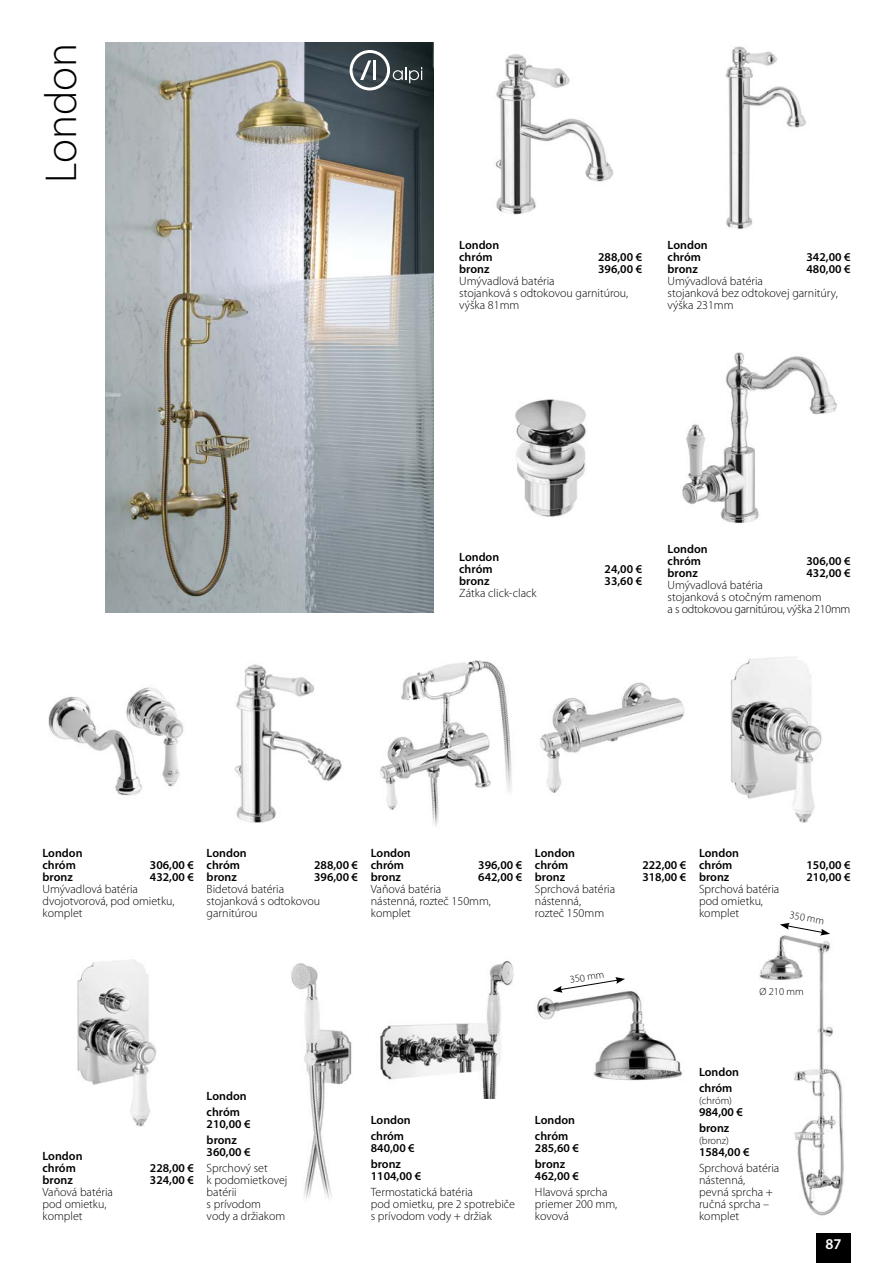
<style>
.page{position:relative;width:893px;height:1263px;background:#fff}
.page>*{position:absolute;margin:0;border:0;box-sizing:border-box;transform-origin:0 0}
.t1{font:300 45px "Myriad Pro";color:#000}
.t2{font:600 15px "Myriad Pro";color:#fff}
.t3{font:300 12px/12px "Myriad Pro";color:#000}
.t4{font:600 12px/12px "Myriad Pro";color:#000}
.t5{font:300 10.5px "Myriad Pro";color:#000}
</style>
<div class="page">
<div style="left:816px;top:1233px;width:34px;height:30px;background:#000"></div>
<img style="left:48px;top:687px;width:136px;height:109px">
<img style="left:234px;top:664px;width:108px;height:159px">
<img style="left:380px;top:660px;width:132px;height:166px">
<img style="left:540px;top:682px;width:144px;height:111px">
<img style="left:730px;top:657px;width:92px;height:166px">
<img style="left:725px;top:46px;width:81px;height:184px">
<img style="left:495px;top:54px;width:119px;height:161px">
<img style="left:515px;top:399px;width:72px;height:118px">
<img style="left:682px;top:352px;width:155px;height:171px">
<img style="left:77px;top:959px;width:80px;height:168px">
<img style="left:380px;top:961px;width:134px;height:137px">
<img style="left:105px;top:43px;width:329px;height:570px">
<svg style="left:350px;top:50px;width:72px;height:40px;background:#586165"></svg>
<img style="left:291px;top:962px;width:61px;height:238px">
<img style="left:537px;top:991px;width:145px;height:90px">
<svg style="left:553px;top:977px;width:72px;height:16px"></svg>
<img style="left:759px;top:935px;width:85px;height:281px">
<svg style="left:780px;top:923px;width:50px;height:12px"></svg>
<h1 class="t1" style="left:34px;top:183px;width:141px;rotate:-90deg">London</h1>
<p class="t4" style="left:459px;top:239px;width:42px">London chróm</p>
<p class="t4" style="left:598px;top:251px;width:45px">288,00 €</p>
<p class="t4" style="left:668px;top:239px;width:42px">London chróm</p>
<p class="t4" style="left:806px;top:251px;width:45px">342,00 €</p>
<p class="t4" style="left:459px;top:263px;width:32px">bronz</p>
<p class="t4" style="left:598px;top:263px;width:45px">396,00 €</p>
<p class="t3" style="left:459px;top:275px;width:171px">Umývadlová batéria<br>stojanková s odtokovou garnitúrou, výška 81mm</p>
<p class="t4" style="left:668px;top:263px;width:32px">bronz</p>
<p class="t4" style="left:806px;top:263px;width:45px">480,00 €</p>
<p class="t3" style="left:668px;top:275px;width:172px">Umývadlová batéria<br>stojanková bez odtokovej garnitúry, výška 231mm</p>
<p class="t4" style="left:459px;top:550px;width:42px">London chróm</p>
<p class="t4" style="left:605px;top:562px;width:39px">24,00 €</p>
<p class="t4" style="left:459px;top:574px;width:32px">bronz</p>
<p class="t4" style="left:605px;top:574px;width:39px">33,60 €</p>
<p class="t3" style="left:459px;top:586px;width:79px">Zátka click-clack</p>
<p class="t4" style="left:668px;top:542px;width:42px">London chróm</p>
<p class="t4" style="left:806px;top:554px;width:45px">306,00 €</p>
<p class="t4" style="left:668px;top:566px;width:32px">bronz</p>
<p class="t4" style="left:806px;top:566px;width:45px">432,00 €</p>
<p class="t3" style="left:668px;top:579px;width:184px">Umývadlová batéria<br>stojanková s otočným ramenom<br>a s odtokovou garnitúrou, výška 210mm</p>
<p class="t4" style="left:43px;top:846px;width:42px">London chróm</p>
<p class="t4" style="left:150px;top:858px;width:45px">306,00 €</p>
<p class="t4" style="left:207px;top:846px;width:42px">London chróm</p>
<p class="t4" style="left:314px;top:858px;width:45px">288,00 €</p>
<p class="t4" style="left:371px;top:846px;width:42px">London chróm</p>
<p class="t4" style="left:478px;top:858px;width:45px">396,00 €</p>
<p class="t4" style="left:535px;top:846px;width:42px">London chróm</p>
<p class="t4" style="left:642px;top:858px;width:45px">222,00 €</p>
<p class="t4" style="left:699px;top:846px;width:42px">London chróm</p>
<p class="t4" style="left:806px;top:858px;width:45px">150,00 €</p>
<p class="t4" style="left:43px;top:870px;width:32px">bronz</p>
<p class="t4" style="left:150px;top:870px;width:45px">432,00 €</p>
<p class="t3" style="left:43px;top:882px;width:134px">Umývadlová batéria dvojotvorová, pod omietku, komplet</p>
<p class="t4" style="left:207px;top:870px;width:32px">bronz</p>
<p class="t4" style="left:314px;top:870px;width:45px">396,00 €</p>
<p class="t3" style="left:207px;top:882px;width:115px">Bidetová batéria stojanková s odtokovou garnitúrou</p>
<p class="t4" style="left:371px;top:870px;width:32px">bronz</p>
<p class="t4" style="left:478px;top:870px;width:45px">642,00 €</p>
<p class="t3" style="left:371px;top:882px;width:122px">Vaňová batéria<br>nástenná, rozteč 150mm, komplet</p>
<p class="t4" style="left:535px;top:870px;width:32px">bronz</p>
<p class="t4" style="left:642px;top:870px;width:45px">318,00 €</p>
<p class="t3" style="left:535px;top:882px;width:82px">Sprchová batéria nástenná,<br>rozteč 150mm</p>
<p class="t4" style="left:699px;top:870px;width:32px">bronz</p>
<p class="t4" style="left:806px;top:870px;width:45px">210,00 €</p>
<p class="t3" style="left:699px;top:882px;width:82px">Sprchová batéria pod omietku, komplet</p>
<p class="t5" style="left:791px;top:908px;width:36px;rotate:10deg">350 mm</p>
<p class="t5" style="left:569px;top:974px;width:36px;rotate:-10deg">350 mm</p>
<p class="t5" style="left:759px;top:985px;width:46px">Ø 210 mm</p>
<p class="t4" style="left:43px;top:1150px;width:42px">London chróm</p>
<p class="t4" style="left:150px;top:1162px;width:45px">228,00 €</p>
<p class="t4" style="left:43px;top:1174px;width:32px">bronz</p>
<p class="t4" style="left:150px;top:1174px;width:45px">324,00 €</p>
<p class="t3" style="left:43px;top:1186px;width:72px">Vaňová batéria pod omietku, komplet</p>
<p class="t4" style="left:207px;top:1087px;width:42px;line-height:16.2px">London chróm</p>
<p class="t4" style="left:207px;top:1115px;width:45px;line-height:16.2px">210,00 € bronz</p>
<p class="t4" style="left:207px;top:1146px;width:45px">360,00 €</p>
<p class="t3" style="left:207px;top:1162px;width:82px">Sprchový set<br>k podomietkovej batérii<br>s prívodom vody a držiakom</p>
<p class="t4" style="left:371px;top:1111px;width:42px;line-height:16.2px">London chróm</p>
<p class="t4" style="left:371px;top:1139px;width:45px;line-height:16.2px">840,00 € bronz</p>
<p class="t4" style="left:371px;top:1170px;width:52px">1104,00 €</p>
<p class="t3" style="left:371px;top:1186px;width:146px">Termostatická batéria<br>pod omietku, pre 2 spotrebiče s prívodom vody + držiak</p>
<p class="t4" style="left:535px;top:1111px;width:42px;line-height:16.2px">London chróm</p>
<p class="t4" style="left:535px;top:1139px;width:45px;line-height:16.2px">285,60 € bronz</p>
<p class="t4" style="left:535px;top:1170px;width:45px">462,00 €</p>
<p class="t3" style="left:535px;top:1186px;width:84px">Hlavová sprcha priemer 200 mm, kovová</p>
<p class="t4" style="left:699px;top:1063px;width:42px;line-height:16.2px">London chróm</p>
<p class="t5" style="left:699px;top:1094px;width:35px">(chróm)</p>
<p class="t4" style="left:699px;top:1103px;width:45px;line-height:16.2px">984,00 € bronz</p>
<p class="t5" style="left:699px;top:1134px;width:31px">(bronz)</p>
<p class="t4" style="left:699px;top:1146px;width:52px">1584,00 €</p>
<p class="t3" style="left:699px;top:1162px;width:82px">Sprchová batéria nástenná,<br>pevná sprcha + ručná sprcha – komplet</p>
<p class="t2" style="left:825px;top:1234px;width:18px">87</p>
</div>
